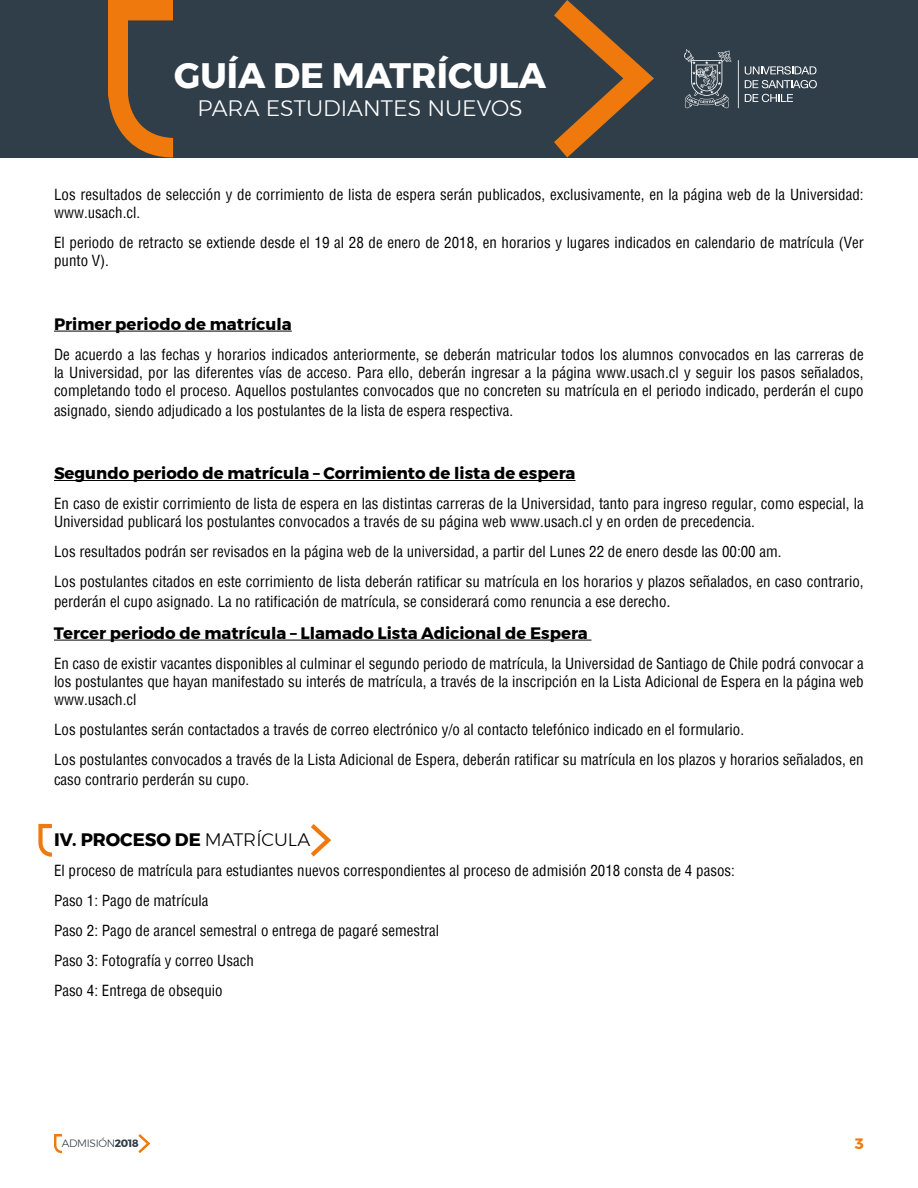
<style>
.page{position:relative;width:918px;height:1188px;background:#fff}
.page>*{position:absolute;margin:0;border:0;box-sizing:border-box;transform-origin:0 0}
.t1{font:700 35.25px "Montserrat";color:#fff}
.t2{font:300 22.35px "Montserrat";color:#fff}
.t3{font:700 18px "Montserrat";color:#000}
.t4{font:700 16.5px "Montserrat";color:#000}
.t5{font:condensed 15px/18px "Helvetica";color:#000}
.t6{font:700 15px "Montserrat";color:#ef790c}
.t7{font:300 10.65px "Montserrat";letter-spacing:-.03em;color:#303e49}
.s1{font-size:16.5px}
.s2{font-weight:300}
.s3{font-weight:700}
</style>
<div class="page">
<svg style="left:54px;top:1134px;width:8px;height:19px"></svg>
<svg style="left:138px;top:1134px;width:12px;height:19px"></svg>
<div style="left:0;top:0;width:918px;height:158px;background:#303e49"></div>
<svg style="left:108px;top:0;width:65px;height:158px"></svg>
<svg style="left:554px;top:0;width:100px;height:158px"></svg>
<svg style="left:745px;top:66px;width:72px;height:22px"></svg>
<svg style="left:745px;top:94px;width:48px;height:8px"></svg>
<hr style="left:738px;top:60px;width:1px;height:48px;background:#fff">
<svg style="left:684px;top:49px;width:47px;height:59px"></svg>
<hr style="left:54px;top:331px;width:238px;height:1px;background:#000">
<hr style="left:54px;top:480px;width:522px;height:1px;background:#000">
<hr style="left:54px;top:640px;width:537px;height:1px;background:#000">
<svg style="left:38px;top:824px;width:14px;height:33px"></svg>
<svg style="left:311px;top:824px;width:20px;height:33px"></svg>
<h1 class="t1" style="left:174px;top:47px;width:374px">GUÍA DE MATRÍCULA</h1>
<h2 class="t2" style="left:198px;top:91px;width:327px">PARA ESTUDIANTES NUEVOS</h2>
<p class="t5" style="left:54px;top:186px;width:811px">Los resultados de selección y de corrimiento de lista de espera serán publicados, exclusivamente, en la página web de la Universidad: www.usach.cl.</p>
<p class="t5" style="left:54px;top:234px;width:811px">El periodo de retracto se extiende desde el 19 al 28 de enero de 2018, en horarios y lugares indicados en calendario de matrícula (Ver punto V).</p>
<p class="t4" style="left:54px;top:311px;width:239px">Primer periodo de matrícula</p>
<p class="t5" style="left:54px;top:345px;width:811px;text-align:justify">De acuerdo a las fechas y horarios indicados anteriormente, se deberán matricular todos los alumnos convocados en las carreras de la Universidad, por las diferentes vías de acceso. Para ello, deberán ingresar a la página www.usach.cl y seguir los pasos señalados, completando todo el proceso. Aquellos postulantes convocados que no concreten su matrícula en el periodo indicado, perderán el cupo</p>
<p class="t5" style="left:54px;top:401px;width:461px">asignado, siendo adjudicado a los postulantes de la lista de espera respectiva.</p>
<p class="t4" style="left:54px;top:460px;width:523px">Segundo periodo de matrícula – Corrimiento de lista de espera</p>
<p class="t5" style="left:54px;top:495px;width:811px">En caso de existir corrimiento de lista de espera en las distintas carreras de la Universidad, tanto para ingreso regular, como especial, la<br>Universidad publicará los postulantes convocados a través de su página web www.usach.cl y en orden de precedencia.</p>
<p class="t5" style="left:54px;top:537px;width:811px;line-height:30px">Los resultados podrán ser revisados en la página web de la universidad, a partir del Lunes 22 de enero desde las 00:00 am.<br>Los postulantes citados en este corrimiento de lista deberán ratificar su matrícula en los horarios y plazos señalados, en caso contrario,</p>
<p class="t5" style="left:54px;top:592px;width:618px">perderán el cupo asignado. La no ratificación de matrícula, se considerará como renuncia a ese derecho<span class="s1">.</span></p>
<p class="t4" style="left:54px;top:620px;width:535px">Tercer periodo de matrícula – Llamado Lista Adicional de Espera</p>
<p class="t5" style="left:54px;top:654px;width:811px;text-align:justify">En caso de existir vacantes disponibles al culminar el segundo periodo de matrícula, la Universidad de Santiago de Chile podrá convocar a los postulantes que hayan manifestado su interés de matrícula, a través de la inscripción en la Lista Adicional de Espera en la página web www.usach.cl</p>
<p class="t5" style="left:54px;top:714px;width:811px;line-height:30px">Los postulantes serán contactados a través de correo electrónico y/o al contacto telefónico indicado en el formulario.<br>Los postulantes convocados a través de la Lista Adicional de Espera, deberán ratificar su matrícula en los plazos y horarios señalados, en</p>
<p class="t5" style="left:54px;top:770px;width:197px">caso contrario perderán su cupo.</p>
<p class="t3" style="left:54px;top:825px;width:258px">IV. PROCESO DE <span class="s2">MATRÍCULA</span></p>
<p class="t5" style="left:54px;top:855px;width:682px;line-height:30px">El proceso de matrícula para estudiantes nuevos correspondientes al proceso de admisión 2018 consta de 4 pasos:<br>Paso 1: Pago de matrícula<br>Paso 2: Pago de arancel semestral o entrega de pagaré semestral<br>Paso 3: Fotografía y correo Usach<br>Paso 4: Entrega de obsequio</p>
<p class="t7" style="left:62px;top:1135px;width:78px">ADMISIÓN<span class="s3">2018</span></p>
<p class="t6" style="left:855px;top:1131px;width:11px">3</p>
</div>
